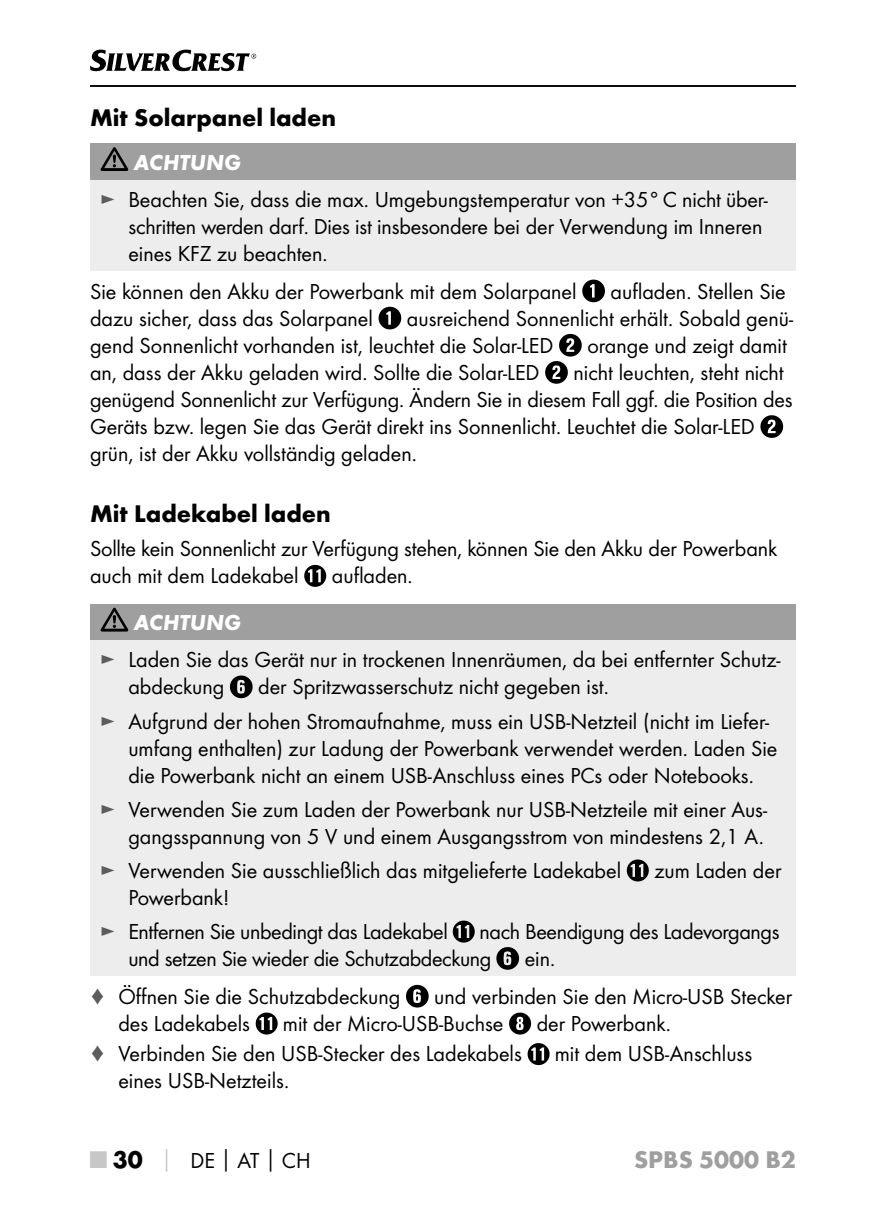
<style>
.page{position:relative;width:886px;height:1205px;background:#fff}
.page>*{position:absolute;margin:0;border:0;box-sizing:border-box;transform-origin:0 0}
.t1{font:700 25px "Futura";color:#000}
.t2{font:700 25px "Futura";color:#9f9f9f}
.t3{font:22.5px/27px "Futura Boo";color:#000}
.t4{font:italic 700 22.5px "Futura";color:#fff}
.s1{color:#5c5c5c}
.s2{font-family:"Futura";font-weight:700;font-size:25px;color:#c7c7c7}
.s3{font-family:"Futura";font-weight:700;font-size:25px}
.s4{font-family:"Futura";font-weight:700;color:#c7c7c7}
.s5{font-family:"Futura";font-weight:700}
</style>
<div class="page">
<hr style="left:90px;top:85px;width:706px;height:2px;background:#000">
<svg style="left:90px;top:50px;width:166px;height:21px"></svg>
<div style="left:90px;top:143px;width:706px;height:37px;background:#9f9f9f"></div>
<div style="left:90px;top:180px;width:706px;height:91px;background:#ededed"></div>
<svg style="left:101px;top:147px;width:27px;height:24px"></svg>
<svg style="left:582px;top:280px;width:23px;height:22px"></svg>
<svg style="left:379px;top:307px;width:22px;height:22px"></svg>
<svg style="left:545px;top:334px;width:37px;height:50px"></svg>
<svg style="left:760px;top:415px;width:23px;height:23px"></svg>
<svg style="left:304px;top:565px;width:22px;height:22px"></svg>
<div style="left:90px;top:604px;width:706px;height:36px;background:#9f9f9f"></div>
<div style="left:90px;top:640px;width:706px;height:336px;background:#ededed"></div>
<svg style="left:101px;top:608px;width:27px;height:23px"></svg>
<svg style="left:230px;top:675px;width:23px;height:23px"></svg>
<svg style="left:627px;top:859px;width:22px;height:22px"></svg>
<svg style="left:453px;top:920px;width:22px;height:22px"></svg>
<svg style="left:496px;top:947px;width:23px;height:23px"></svg>
<svg style="left:406px;top:985px;width:23px;height:22px"></svg>
<svg style="left:256px;top:1012px;width:22px;height:22px"></svg>
<svg style="left:509px;top:1012px;width:22px;height:22px"></svg>
<svg style="left:527px;top:1043px;width:22px;height:22px"></svg>
<p class="t1" style="left:90px;top:102px;width:248px">Mit Solarpanel laden</p>
<p class="t4" style="left:134px;top:148px;width:109px">ACHTUNG</p>
<p class="t3" style="left:128px;top:186px;width:641px;text-indent:-28px"><span class="s1">►</span> Beachten Sie, dass die max. Umgebungstemperatur von +35°C nicht über&shy;schritten werden darf. Dies ist insbesondere bei der Verwendung im Inneren eines KFZ zu beachten.</p>
<p class="t3" style="left:90px;top:277px;width:488px">Sie können den Akku der Powerbank mit dem Solarpanel</p>
<p class="t3" style="left:610px;top:277px;width:177px">aufladen. Stellen Sie</p>
<p class="t3" style="left:90px;top:304px;width:284px">dazu sicher, dass das Solarpanel</p>
<p class="t3" style="left:90px;top:304px;width:704px;text-indent:317px">ausreichend Sonnenlicht erhält. Sobald genü&shy;gend Sonnenlicht vorhanden ist, leuchtet die Solar-LED</p>
<p class="t3" style="left:587px;top:332px;width:201px">orange und zeigt damit</p>
<p class="t3" style="left:90px;top:359px;width:704px;text-indent:483px">nicht leuchten, steht nicht genügend Sonnenlicht zur Verfügung. Ändern Sie in diesem Fall ggf. die Position des Geräts bzw. legen Sie das Gerät direkt ins Sonnenlicht. Leuchtet die Solar-LED grün, ist der Akku vollständig geladen.</p>
<p class="t1" style="left:90px;top:498px;width:242px">Mit Ladekabel laden</p>
<p class="t3" style="left:90px;top:535px;width:689px">Sollte kein Sonnenlicht zur Verfügung stehen, können Sie den Akku der Powerbank auch mit dem Ladekabel</p>
<p class="t3" style="left:90px;top:359px;width:451px">an, dass der Akku geladen wird. Sollte die Solar-LED</p>
<p class="t3" style="left:332px;top:562px;width:80px">aufladen.</p>
<p class="t4" style="left:134px;top:609px;width:109px">ACHTUNG</p>
<p class="t3" style="left:128px;top:646px;width:654px;text-indent:-28px"><span class="s1">►</span> Laden Sie das Gerät nur in trockenen Innenräumen, da bei entfernter Schutz&shy;abdeckung</p>
<p class="t3" style="left:100px;top:670px;width:671px;line-height:34px;text-align:center">der Spritzwasserschutz nicht gegeben ist.<br><span class="s1">►</span> Aufgrund der hohen Stromaufnahme, muss ein USB-Netzteil (nicht im Liefer-</p>
<p class="t3" style="left:128px;top:734px;width:650px">umfang enthalten) zur Ladung der Powerbank verwendet werden. Laden Sie die Powerbank nicht an einem USB-Anschluss eines PCs oder Notebooks.</p>
<p class="t3" style="left:100px;top:795px;width:669px;text-align:right"><span class="s1">►</span> Verwenden Sie zum Laden der Powerbank nur USB-Netzteile mit einer Aus&shy;gangsspannung von 5 V und einem Ausgangsstrom von mindestens 2,1 A.</p>
<p class="t3" style="left:100px;top:856px;width:523px"><span class="s1">►</span> Verwenden Sie ausschließlich das mitgelieferte Ladekabel</p>
<p class="t3" style="left:654px;top:856px;width:129px">zum Laden der</p>
<p class="t3" style="left:100px;top:880px;width:349px;line-height:34px;text-indent:28px">Powerbank!<br><span class="s1">►</span> Entfernen Sie unbedingt das Ladekabel</p>
<p class="t3" style="left:128px;top:917px;width:653px;text-indent:351px">nach Beendigung des Ladevorgangs und setzen Sie wieder die Schutzabdeckung</p>
<p class="t3" style="left:525px;top:945px;width:29px">ein.</p>
<p class="t3" style="left:90px;top:982px;width:312px"><span class="s1">♦</span> Öffnen Sie die Schutzabdeckung</p>
<p class="t3" style="left:434px;top:982px;width:359px">und verbinden Sie den Micro-USB Stecker</p>
<p class="t3" style="left:118px;top:1009px;width:133px">des Ladekabels</p>
<p class="t3" style="left:283px;top:1009px;width:222px">mit der Micro-USB-Buchse</p>
<p class="t3" style="left:537px;top:1009px;width:133px">der Powerbank.</p>
<p class="t3" style="left:90px;top:1040px;width:433px"><span class="s1">♦</span> Verbinden Sie den USB-Stecker des Ladekabels</p>
<p class="t3" style="left:555px;top:1040px;width:199px">mit dem USB-Anschluss</p>
<p class="t3" style="left:118px;top:1067px;width:169px">eines USB-Netzteils.</p>
<p class="t3" style="left:90px;top:1147px;width:222px"><span class="s2">■</span> <span class="s3">30</span> <span class="s4">│</span> DE<span class="s5">│</span>AT<span class="s5">│</span>CH</p>
<p class="t2" style="left:634px;top:1144px;width:163px">SPBS 5000 B2</p>
</div>
